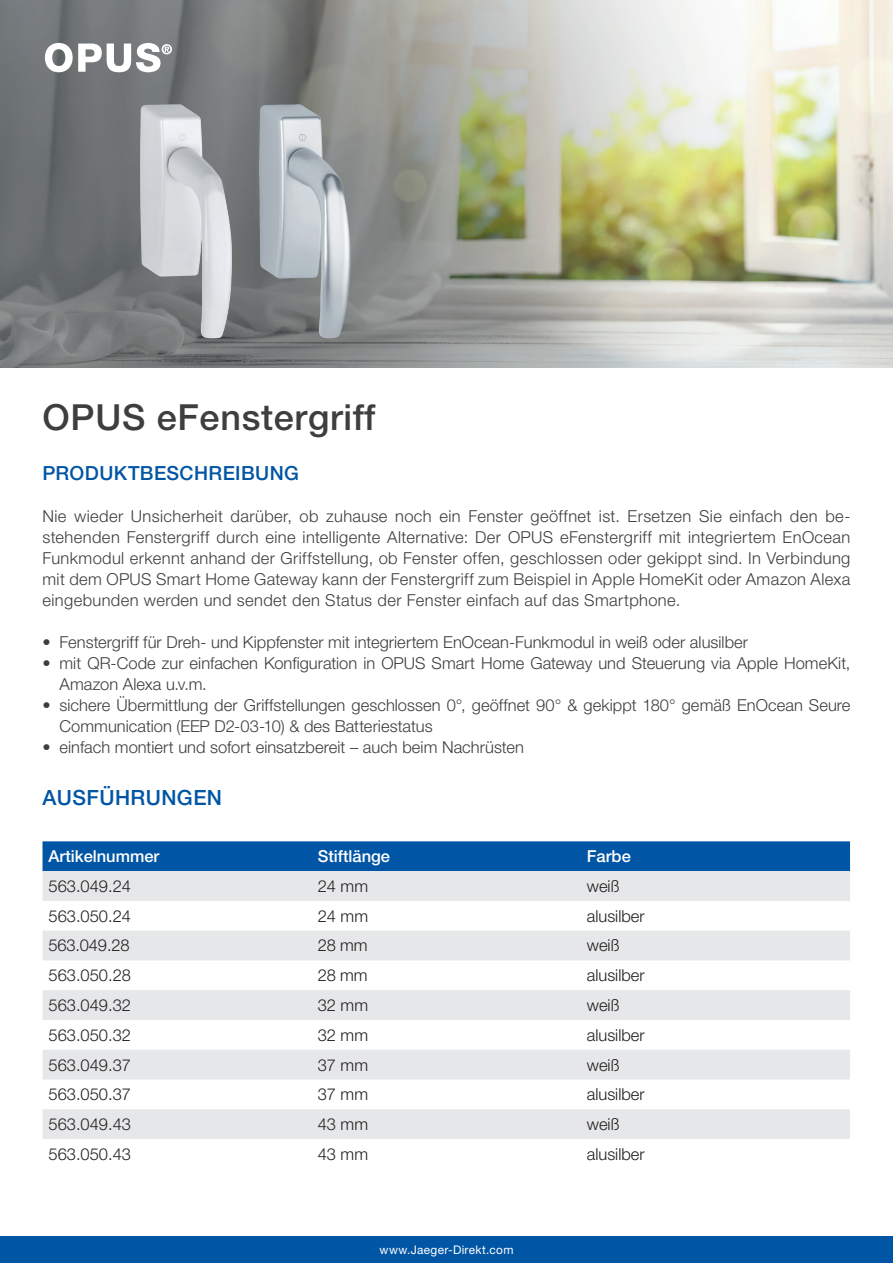
<style>
.page{position:relative;width:893px;height:1263px;background:#fff}
.page>*{position:absolute;margin:0;border:0;box-sizing:border-box;transform-origin:0 0}
.t1{font:500 36px "Helvetica Neue LT Pro";letter-spacing:.02em;color:#3e3e3f}
.t2{font:500 21px "Helvetica Neue LT Pro";letter-spacing:.02em;color:#0155a5}
.t3{font:500 19.5px "Helvetica Neue LT Pro";letter-spacing:.02em;color:#0155a5}
.t4{font:300 16.5px/21px "Helvetica Neue LT Pro";letter-spacing:.005em;color:#3e3e3f}
.t5{font:300 16.5px "Helvetica Neue LT Pro";color:#231f20}
.t6{font:500 16.5px "Helvetica Neue LT Pro";color:#fff}
.t7{font:11.85px "Helvetica Neue LT Pro";letter-spacing:.025em;color:#fff}
</style>
<div class="page">
<div style="left:0;top:1236px;width:893px;height:27px;background:#0155a5"></div>
<img style="left:0;top:0;width:893px;height:368px">
<svg style="left:45px;top:43px;width:127px;height:29px"></svg>
<img style="left:259px;top:104px;width:92px;height:234px">
<img style="left:140px;top:104px;width:92px;height:234px">
<div style="left:43px;top:841px;width:807px;height:30px;background:#0155a5"></div>
<svg style="left:43px;top:871px;width:807px;height:268px;fill:#e6e7e9"></svg>
<h1 class="t1" style="left:43px;top:396px;width:335px">OPUS eFenstergriff</h1>
<p class="t3" style="left:43px;top:462px;width:258px">PRODUKTBESCHREIBUNG</p>
<p class="t4" style="left:43px;top:506px;width:809px;text-align:justify">Nie wieder Unsicherheit darüber, ob zuhause noch ein Fenster geöffnet ist. Ersetzen Sie einfach den be&shy;stehenden Fenstergriff durch eine intelligente Alternative: Der OPUS eFenstergriff mit integriertem EnOcean Funkmodul erkennt anhand der Griffstellung, ob Fenster offen, geschlossen oder gekippt sind. In Verbindung mit dem OPUS Smart Home Gateway kann der Fenstergriff zum Beispiel in Apple HomeKit oder Amazon Alexa eingebunden werden und sendet den Status der Fenster einfach auf das Smartphone.</p>
<p class="t4" style="left:43px;top:632px;width:707px">• Fenstergriff für Dreh- und Kippfenster mit integriertem EnOcean-Funkmodul in weiß oder alusilber</p>
<p class="t4" style="left:60px;top:653px;width:792px;text-indent:-17px">• mit QR-Code zur einfachen Konfiguration in OPUS Smart Home Gateway und Steuerung via Apple HomeKit,<br>Amazon Alexa u.v.m.</p>
<p class="t4" style="left:60px;top:695px;width:792px;text-indent:-17px">• sichere Übermittlung der Griffstellungen geschlossen 0°, geöffnet 90° &amp; gekippt 180° gemäß EnOcean Seure<br>Communication (EEP D2-03-10) &amp; des Batteriestatus</p>
<p class="t4" style="left:43px;top:737px;width:483px">• einfach montiert und sofort einsatzbereit – auch beim Nachrüsten</p>
<p class="t2" style="left:43px;top:785px;width:181px">AUSFÜHRUNGEN</p>
<p class="t6" style="left:49px;top:846px;width:112px">Artikelnummer</p>
<p class="t6" style="left:318px;top:846px;width:74px">Stiftlänge</p>
<p class="t6" style="left:587px;top:846px;width:46px">Farbe</p>
<p class="t5" style="left:49px;top:876px;width:84px">563.049.24</p>
<p class="t5" style="left:318px;top:876px;width:52px">24 mm</p>
<p class="t5" style="left:587px;top:876px;width:34px">weiß</p>
<p class="t5" style="left:49px;top:906px;width:84px">563.050.24</p>
<p class="t5" style="left:318px;top:906px;width:52px">24 mm</p>
<p class="t5" style="left:587px;top:906px;width:59px">alusilber</p>
<p class="t5" style="left:49px;top:935px;width:83px">563.049.28</p>
<p class="t5" style="left:318px;top:935px;width:51px">28 mm</p>
<p class="t5" style="left:587px;top:935px;width:34px">weiß</p>
<p class="t5" style="left:49px;top:965px;width:84px">563.050.28</p>
<p class="t5" style="left:318px;top:965px;width:51px">28 mm</p>
<p class="t5" style="left:587px;top:965px;width:59px">alusilber</p>
<p class="t5" style="left:49px;top:995px;width:84px">563.049.32</p>
<p class="t5" style="left:318px;top:995px;width:52px">32 mm</p>
<p class="t5" style="left:587px;top:995px;width:34px">weiß</p>
<p class="t5" style="left:49px;top:1025px;width:84px">563.050.32</p>
<p class="t5" style="left:318px;top:1025px;width:52px">32 mm</p>
<p class="t5" style="left:587px;top:1025px;width:59px">alusilber</p>
<p class="t5" style="left:49px;top:1054px;width:84px">563.049.37</p>
<p class="t5" style="left:318px;top:1054px;width:52px">37 mm</p>
<p class="t5" style="left:587px;top:1054px;width:34px">weiß</p>
<p class="t5" style="left:49px;top:1084px;width:84px">563.050.37</p>
<p class="t5" style="left:318px;top:1084px;width:52px">37 mm</p>
<p class="t5" style="left:587px;top:1084px;width:59px">alusilber</p>
<p class="t5" style="left:49px;top:1114px;width:84px">563.049.43</p>
<p class="t5" style="left:318px;top:1114px;width:52px">43 mm</p>
<p class="t5" style="left:587px;top:1114px;width:34px">weiß</p>
<p class="t5" style="left:49px;top:1144px;width:84px">563.050.43</p>
<p class="t5" style="left:318px;top:1144px;width:52px">43 mm</p>
<p class="t5" style="left:587px;top:1144px;width:59px">alusilber</p>
<p class="t7" style="left:379px;top:1242px;width:136px">www.Jaeger-Direkt.com</p>
</div>
